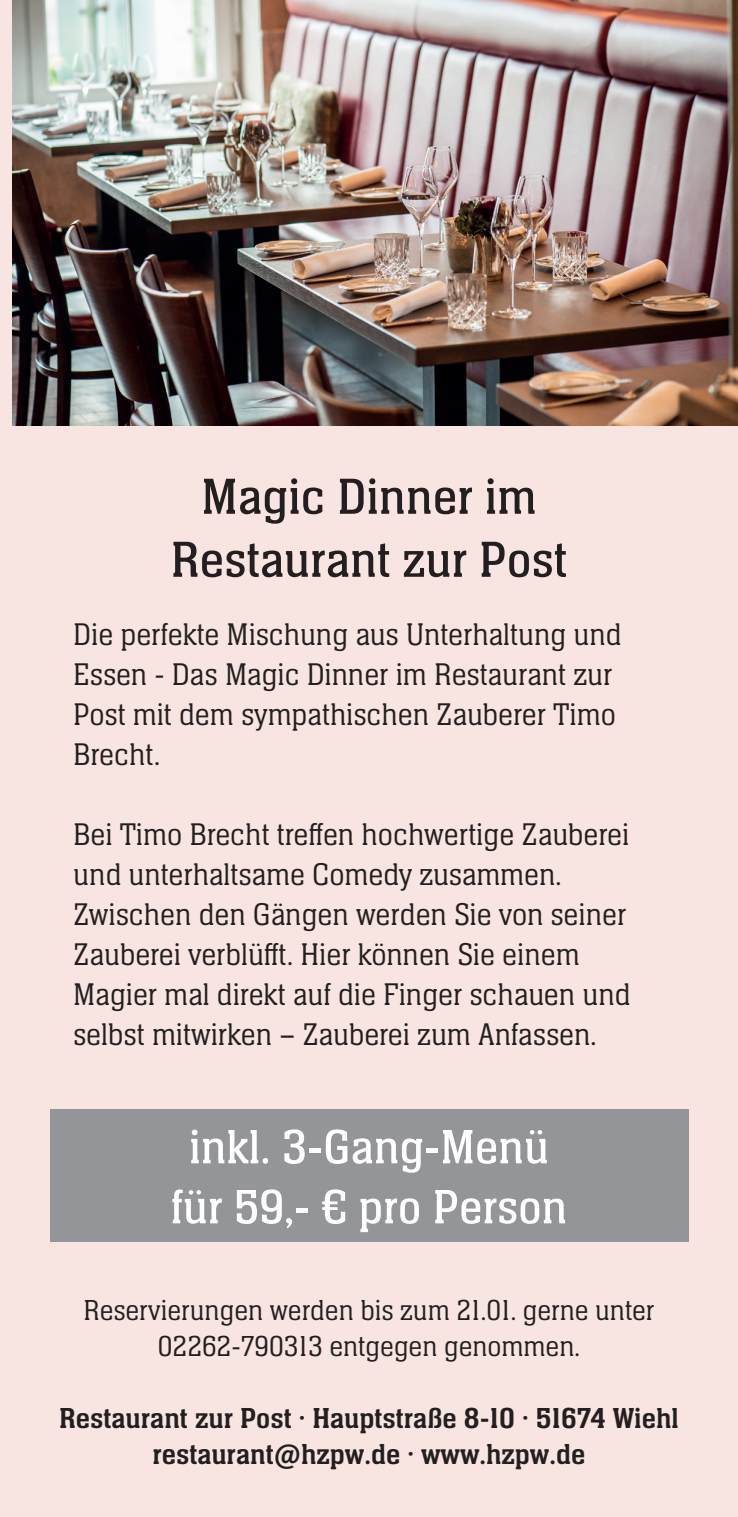
<style>
.page{position:relative;width:738px;height:1517px;background:#fff}
.page>*{position:absolute;margin:0;border:0;box-sizing:border-box;transform-origin:0 0}
.t1{font:52.5px/63px "Neue Aachen Std";color:#231f20;text-align:center}
.t2{font:50px/60px "Neue Aachen Std";color:#fff;text-align:center}
.t3{font:300 32.5px/40px "Neue Aachen Std";color:#231f20}
.t4{font:30px/36px "Neue Aachen Std";color:#231f20;text-align:center}
.t5{font:300 30px/36px "Neue Aachen Std";color:#231f20;text-align:center}
</style>
<div class="page">
<div style="left:0;top:0;width:737px;height:1517px;background:#f8e5e1"></div>
<img style="left:12px;top:0;width:725px;height:425px">
<div style="left:50px;top:1109px;width:637px;height:133px;background:#939598"></div>
<h1 class="t1" style="left:171px;top:465px;width:397px">Magic Dinner im<br>Restaurant zur Post</h1>
<p class="t3" style="left:73px;top:614px;width:549px">Die perfekte Mischung aus Unterhaltung und Essen - Das Magic Dinner im Restaurant zur Post mit dem sympathischen Zauberer Timo Brecht.</p>
<p class="t3" style="left:73px;top:814px;width:558px">Bei Timo Brecht treffen hochwertige Zauberei und unterhaltsame Comedy zusammen.<br>Zwischen den Gängen werden Sie von seiner Zauberei verblüfft. Hier können Sie einem Magier mal direkt auf die Finger schauen und selbst mitwirken – Zauberei zum Anfassen.</p>
<h2 class="t2" style="left:170px;top:1117px;width:398px">inkl. 3-Gang-Menü für 59,- € pro Person</h2>
<p class="t5" style="left:83px;top:1292px;width:572px">Reservierungen werden bis zum 21.01. gerne unter<br>02262-790313 entgegen genommen.</p>
<p class="t4" style="left:59px;top:1400px;width:621px">Restaurant zur Post · Hauptstraße 8-10 · 51674 Wiehl restaurant@hzpw.de · www.hzpw.de</p>
</div>
